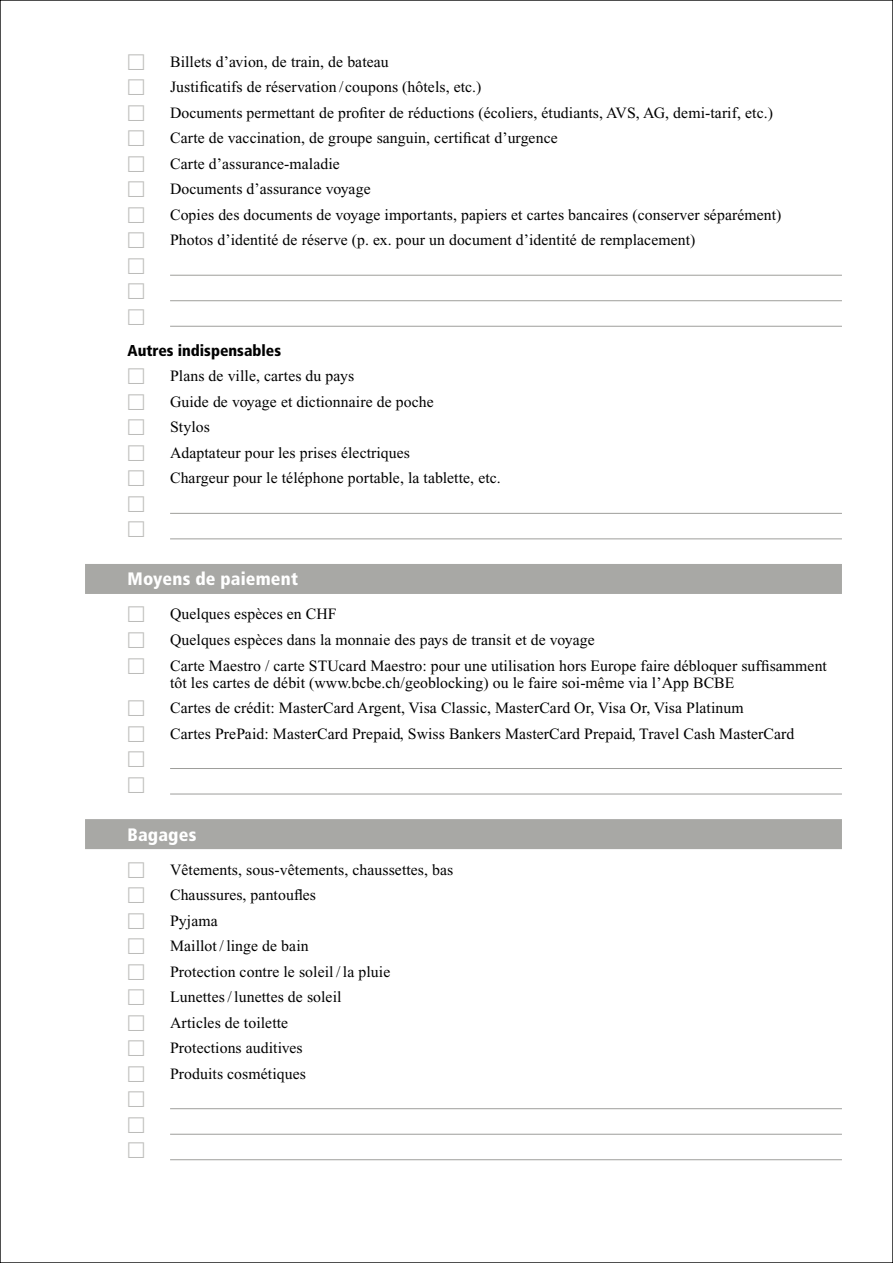
<style>
.page{position:relative;width:893px;height:1263px;background:#fff}
.page>*{position:absolute;margin:0;border:0;box-sizing:border-box;transform-origin:0 0}
.t1{font:21px/25.5px "European Pi Std 3";color:#bcbcba;text-align:justify}
.t2{font:900 condensed 18px "Frutiger LT Std";letter-spacing:.01em;color:#fff}
.t3{font:15.75px/17px "Times New Roman";letter-spacing:.005em;color:#000}
.t4{font:900 condensed 15.75px "Frutiger LT Std";color:#000}
.s1{color:#bcbcba}
</style>
<div class="page">
<hr style="left:170px;top:275px;width:672px;height:1px;background:#9e9e9b">
<hr style="left:170px;top:300px;width:672px;height:1px;background:#9e9e9b">
<hr style="left:170px;top:326px;width:672px;height:1px;background:#9e9e9b">
<hr style="left:170px;top:513px;width:672px;height:1px;background:#9e9e9b">
<hr style="left:170px;top:539px;width:672px;height:1px;background:#9e9e9b">
<div style="left:85px;top:564px;width:757px;height:30px;background:#a8a8a5"></div>
<hr style="left:170px;top:768px;width:672px;height:1px;background:#9e9e9b">
<hr style="left:170px;top:794px;width:672px;height:1px;background:#9e9e9b">
<div style="left:85px;top:819px;width:757px;height:30px;background:#a8a8a5"></div>
<hr style="left:170px;top:1108px;width:672px;height:1px;background:#9e9e9b">
<hr style="left:170px;top:1134px;width:672px;height:1px;background:#9e9e9b">
<hr style="left:170px;top:1159px;width:672px;height:1px;background:#9e9e9b">
<p class="t3" style="left:128px;top:53px;width:263px"><span class="s1">□</span> Billets d’avion, de train, de bateau</p>
<p class="t3" style="left:128px;top:78px;width:355px"><span class="s1">□</span> Justificatifs de réservation / coupons (hôtels, etc.)</p>
<p class="t3" style="left:128px;top:104px;width:647px"><span class="s1">□</span> Documents permettant de profiter de réductions (écoliers, étudiants, AVS, AG, demi-tarif, etc.)</p>
<p class="t3" style="left:128px;top:129px;width:432px"><span class="s1">□</span> Carte de vaccination, de groupe sanguin, certificat d’urgence</p>
<p class="t3" style="left:128px;top:155px;width:214px"><span class="s1">□</span> Carte d’assurance-maladie</p>
<p class="t3" style="left:128px;top:181px;width:245px"><span class="s1">□</span> Documents d’assurance voyage</p>
<p class="t3" style="left:128px;top:206px;width:655px"><span class="s1">□</span> Copies des documents de voyage importants, papiers et cartes bancaires (conserver séparément)</p>
<p class="t3" style="left:128px;top:232px;width:569px"><span class="s1">□</span> Photos d’identité de réserve (p. ex. pour un document d’identité de remplacement)</p>
<h1 class="t1" style="left:128px;top:254px;width:19px">□ □ □</h1>
<p class="t4" style="left:128px;top:341px;width:155px">Autres indispensables</p>
<p class="t3" style="left:128px;top:368px;width:228px"><span class="s1">□</span> Plans de ville, cartes du pays</p>
<p class="t3" style="left:128px;top:393px;width:308px"><span class="s1">□</span> Guide de voyage et dictionnaire de poche</p>
<p class="t3" style="left:128px;top:419px;width:84px"><span class="s1">□</span> Stylos</p>
<p class="t3" style="left:128px;top:444px;width:284px"><span class="s1">□</span> Adaptateur pour les prises électriques</p>
<p class="t3" style="left:128px;top:470px;width:375px"><span class="s1">□</span> Chargeur pour le téléphone portable, la tablette, etc.</p>
<p class="t2" style="left:128px;top:568px;width:172px">Moyens de paiement</p>
<p class="t3" style="left:128px;top:606px;width:211px"><span class="s1">□</span> Quelques espèces en CHF</p>
<p class="t3" style="left:128px;top:631px;width:469px"><span class="s1">□</span> Quelques espèces dans la monnaie des pays de transit et de voyage</p>
<p class="t3" style="left:170px;top:657px;width:658px;text-indent:-43px"><span class="s1">□</span> Carte Maestro / carte STUcard Maestro: pour une utilisation hors Europe faire débloquer suffisamment tôt les cartes de débit (www.bcbe.ch/geoblocking) ou le faire soi-même via l’App BCBE</p>
<p class="t3" style="left:128px;top:699px;width:618px"><span class="s1">□</span> Cartes de crédit: MasterCard Argent, Visa Classic, MasterCard Or, Visa Or, Visa Platinum</p>
<p class="t3" style="left:128px;top:725px;width:668px"><span class="s1">□</span> Cartes PrePaid: MasterCard Prepaid, Swiss Bankers MasterCard Prepaid, Travel Cash MasterCard</p>
<p class="t2" style="left:128px;top:823px;width:70px">Bagages</p>
<p class="t3" style="left:128px;top:861px;width:327px"><span class="s1">□</span> Vêtements, sous-vêtements, chaussettes, bas</p>
<p class="t3" style="left:128px;top:886px;width:190px"><span class="s1">□</span> Chaussures, pantoufles</p>
<p class="t3" style="left:128px;top:912px;width:92px"><span class="s1">□</span> Pyjama</p>
<p class="t3" style="left:128px;top:937px;width:183px"><span class="s1">□</span> Maillot / linge de bain</p>
<p class="t3" style="left:128px;top:963px;width:264px"><span class="s1">□</span> Protection contre le soleil / la pluie</p>
<p class="t3" style="left:128px;top:988px;width:215px"><span class="s1">□</span> Lunettes / lunettes de soleil</p>
<p class="t3" style="left:128px;top:1014px;width:162px"><span class="s1">□</span> Articles de toilette</p>
<p class="t3" style="left:128px;top:1039px;width:177px"><span class="s1">□</span> Protections auditives</p>
<p class="t3" style="left:128px;top:1065px;width:180px"><span class="s1">□</span> Produits cosmétiques</p>
<h1 class="t1" style="left:128px;top:1087px;width:19px">□ □ □</h1>
</div>
